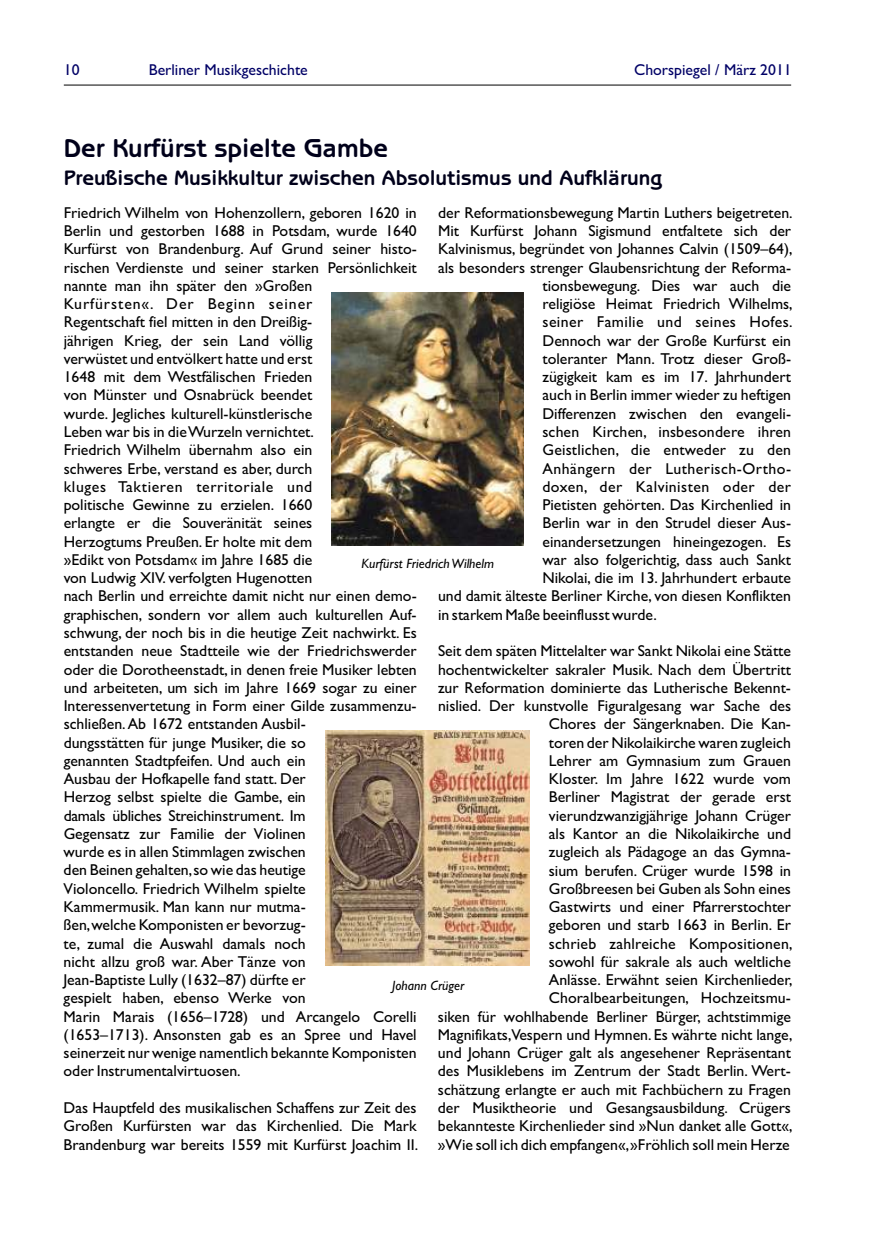
<style>
.page{position:relative;width:872px;height:1242px;background:#fff}
.page>*{position:absolute;margin:0;border:0;box-sizing:border-box;transform-origin:0 0}
.t1{font:700 26.1px "Benguiat Gothic";color:#00001a}
.t2{font:700 21px "Benguiat Gothic";color:#00001a}
.t3{font:15.75px/18.3px "Gill Sans";color:#000}
.t4{font:15.75px "Gill Sans";letter-spacing:.03em;color:#000}
.t5{font:15.75px "Gill Sans";color:#006}
.t6{font:15.75px "Gill Sans";letter-spacing:.04em;color:#000}
.t7{font:15.75px "Gill Sans";letter-spacing:.025em;color:#000}
.t8{font:15.75px "Gill Sans";letter-spacing:.06em;color:#000}
.t9{font:italic 13.5px "Gill Sans";color:#000}
</style>
<div class="page">
<hr style="left:64px;top:85px;width:727px;height:1px;background:#000">
<img style="left:332px;top:293px;width:191px;height:253px">
<img style="left:325px;top:730px;width:204px;height:235px">
<p class="t5" style="left:64px;top:64px;width:17px">10</p>
<p class="t5" style="left:149px;top:64px;width:160px">Berliner Musikgeschichte</p>
<p class="t5" style="left:634px;top:64px;width:159px">Chorspiegel / März 2011</p>
<h1 class="t1" style="left:64px;top:133px;width:326px">Der Kurfürst spielte Gambe</h1>
<h2 class="t2" style="left:64px;top:166px;width:600px">Preußische Musikkultur zwischen Absolutismus und Aufklärung</h2>
<p class="t3" style="left:64px;top:205px;width:354px">Friedrich Wilhelm von Hohenzollern, geboren 1620 in</p>
<p class="t3" style="left:438px;top:205px;width:356px">der Reformationsbewegung Martin Luthers beigetreten.</p>
<p class="t3" style="left:64px;top:223px;width:354px">Berlin und gestorben 1688 in Potsdam, wurde 1640</p>
<p class="t3" style="left:438px;top:223px;width:354px">Mit Kurfürst Johann Sigismund entfaltete sich der</p>
<p class="t3" style="left:64px;top:241px;width:354px">Kurfürst von Brandenburg. Auf Grund seiner histo-</p>
<p class="t3" style="left:438px;top:241px;width:356px">Kalvinismus, begründet von Johannes Calvin (1509–64),</p>
<p class="t3" style="left:64px;top:260px;width:354px">rischen Verdienste und seiner starken Persönlichkeit</p>
<p class="t3" style="left:438px;top:260px;width:354px">als besonders strenger Glaubensrichtung der Reforma-</p>
<p class="t3" style="left:64px;top:278px;width:250px">nannte man ihn später den »Großen</p>
<p class="t3" style="left:542px;top:278px;width:250px">tionsbewegung. Dies war auch die</p>
<p class="t8" style="left:64px;top:298px;width:250px">Kurfürsten«. Der Beginn seiner</p>
<p class="t3" style="left:542px;top:296px;width:252px">religiöse Heimat Friedrich Wilhelms,</p>
<p class="t3" style="left:64px;top:314px;width:250px">Regentschaft fiel mitten in den Dreißig-</p>
<p class="t7" style="left:542px;top:316px;width:252px">seiner Familie und seines Hofes.</p>
<p class="t3" style="left:64px;top:333px;width:250px">jährigen Krieg, der sein Land völlig</p>
<p class="t3" style="left:542px;top:333px;width:250px">Dennoch war der Große Kurfürst ein</p>
<p class="t3" style="left:64px;top:351px;width:250px">verwüstet und entvölkert hatte und erst</p>
<p class="t3" style="left:542px;top:351px;width:250px">toleranter Mann. Trotz dieser Groß-</p>
<p class="t3" style="left:64px;top:369px;width:250px">1648 mit dem Westfälischen Frieden</p>
<p class="t3" style="left:542px;top:369px;width:250px">zügigkeit kam es im 17. Jahrhundert</p>
<p class="t3" style="left:64px;top:388px;width:250px">von Münster und Osnabrück beendet</p>
<p class="t3" style="left:542px;top:388px;width:250px">auch in Berlin immer wieder zu heftigen</p>
<p class="t3" style="left:64px;top:406px;width:250px">wurde. Jegliches kulturell-künstlerische</p>
<p class="t3" style="left:542px;top:406px;width:250px">Differenzen zwischen den evangeli-</p>
<p class="t3" style="left:64px;top:424px;width:252px">Leben war bis in die Wurzeln vernichtet.</p>
<p class="t3" style="left:542px;top:424px;width:250px">schen Kirchen, insbesondere ihren</p>
<p class="t3" style="left:64px;top:442px;width:250px">Friedrich Wilhelm übernahm also ein</p>
<p class="t3" style="left:542px;top:442px;width:250px">Geistlichen, die entweder zu den</p>
<p class="t3" style="left:64px;top:461px;width:250px">schweres Erbe, verstand es aber, durch</p>
<p class="t4" style="left:542px;top:463px;width:250px">Anhängern der Lutherisch-Ortho-</p>
<p class="t6" style="left:64px;top:481px;width:250px">kluges Taktieren territoriale und</p>
<p class="t4" style="left:542px;top:481px;width:250px">doxen, der Kalvinisten oder der</p>
<p class="t3" style="left:64px;top:497px;width:250px">politische Gewinne zu erzielen. 1660</p>
<p class="t3" style="left:542px;top:497px;width:250px">Pietisten gehörten. Das Kirchenlied in</p>
<p class="t3" style="left:64px;top:515px;width:250px">erlangte er die Souveränität seines</p>
<p class="t3" style="left:542px;top:515px;width:250px">Berlin war in den Strudel dieser Aus-</p>
<p class="t3" style="left:64px;top:534px;width:250px">Herzogtums Preußen. Er holte mit dem</p>
<p class="t3" style="left:542px;top:534px;width:250px">einandersetzungen hineingezogen. Es</p>
<p class="t3" style="left:64px;top:552px;width:250px">»Edikt von Potsdam« im Jahre 1685 die</p>
<p class="t3" style="left:542px;top:552px;width:250px">war also folgerichtig, dass auch Sankt</p>
<p class="t3" style="left:64px;top:570px;width:250px">von Ludwig XIV. verfolgten Hugenotten</p>
<p class="t3" style="left:542px;top:570px;width:250px">Nikolai, die im 13. Jahrhundert erbaute</p>
<p class="t3" style="left:64px;top:588px;width:354px">nach Berlin und erreichte damit nicht nur einen demo-</p>
<p class="t3" style="left:438px;top:588px;width:354px">und damit älteste Berliner Kirche, von diesen Konflikten</p>
<p class="t3" style="left:64px;top:607px;width:354px">graphischen, sondern vor allem auch kulturellen Auf-</p>
<p class="t3" style="left:438px;top:607px;width:220px">in starkem Maße beeinflusst wurde.</p>
<p class="t3" style="left:64px;top:625px;width:354px">schwung, der noch bis in die heutige Zeit nachwirkt. Es entstanden neue Stadtteile wie der Friedrichswerder</p>
<p class="t9" style="left:361px;top:559px;width:134px">Kurfürst Friedrich Wilhelm</p>
<p class="t3" style="left:438px;top:643px;width:354px">Seit dem späten Mittelalter war Sankt Nikolai eine Stätte</p>
<p class="t3" style="left:64px;top:661px;width:354px">oder die Dorotheenstadt, in denen freie Musiker lebten</p>
<p class="t3" style="left:438px;top:662px;width:354px">hochentwickelter sakraler Musik. Nach dem Übertritt</p>
<p class="t3" style="left:64px;top:680px;width:354px">und arbeiteten, um sich im Jahre 1669 sogar zu einer</p>
<p class="t3" style="left:438px;top:680px;width:354px">zur Reformation dominierte das Lutherische Bekennt-</p>
<p class="t3" style="left:64px;top:698px;width:354px">Interessenvertetung in Form einer Gilde zusammenzu-</p>
<p class="t3" style="left:438px;top:698px;width:354px">nislied. Der kunstvolle Figuralgesang war Sache des</p>
<p class="t3" style="left:64px;top:716px;width:244px">schließen.Ab 1672 entstanden Ausbil-</p>
<p class="t3" style="left:549px;top:716px;width:244px">Chores der Sängerknaben. Die Kan-</p>
<p class="t3" style="left:64px;top:735px;width:244px">dungsstätten für junge Musiker, die so</p>
<p class="t3" style="left:549px;top:735px;width:244px">toren der Nikolaikirche waren zugleich</p>
<p class="t3" style="left:64px;top:753px;width:244px">genannten Stadtpfeifen. Und auch ein</p>
<p class="t3" style="left:549px;top:753px;width:244px">Lehrer am Gymnasium zum Grauen</p>
<p class="t3" style="left:64px;top:771px;width:244px">Ausbau der Hofkapelle fand statt. Der</p>
<p class="t3" style="left:549px;top:771px;width:244px">Kloster. Im Jahre 1622 wurde vom</p>
<p class="t3" style="left:64px;top:789px;width:244px">Herzog selbst spielte die Gambe, ein</p>
<p class="t3" style="left:549px;top:789px;width:244px">Berliner Magistrat der gerade erst</p>
<p class="t3" style="left:64px;top:808px;width:244px">damals übliches Streichinstrument. Im</p>
<p class="t3" style="left:549px;top:808px;width:244px">vierundzwanzigjährige Johann Crüger</p>
<p class="t3" style="left:64px;top:826px;width:244px">Gegensatz zur Familie der Violinen</p>
<p class="t3" style="left:549px;top:826px;width:244px">als Kantor an die Nikolaikirche und</p>
<p class="t3" style="left:64px;top:844px;width:244px">wurde es in allen Stimmlagen zwischen</p>
<p class="t3" style="left:549px;top:844px;width:244px">zugleich als Pädagoge an das Gymna-</p>
<p class="t3" style="left:64px;top:862px;width:244px">den Beinen gehalten,so wie das heutige</p>
<p class="t3" style="left:549px;top:862px;width:244px">sium berufen. Crüger wurde 1598 in</p>
<p class="t3" style="left:64px;top:881px;width:244px">Violoncello. Friedrich Wilhelm spielte</p>
<p class="t3" style="left:549px;top:881px;width:244px">Großbreesen bei Guben als Sohn eines</p>
<p class="t3" style="left:64px;top:899px;width:244px">Kammermusik. Man kann nur mutma-</p>
<p class="t3" style="left:549px;top:899px;width:244px">Gastwirts und einer Pfarrerstochter</p>
<p class="t3" style="left:64px;top:917px;width:244px">ßen,welche Komponisten er bevorzug-</p>
<p class="t3" style="left:549px;top:917px;width:244px">geboren und starb 1663 in Berlin. Er</p>
<p class="t3" style="left:64px;top:935px;width:244px">te, zumal die Auswahl damals noch</p>
<p class="t3" style="left:549px;top:935px;width:245px">schrieb zahlreiche Kompositionen,</p>
<p class="t3" style="left:64px;top:954px;width:244px">nicht allzu groß war. Aber Tänze von</p>
<p class="t3" style="left:549px;top:954px;width:244px">sowohl für sakrale als auch weltliche</p>
<p class="t3" style="left:64px;top:972px;width:244px">Jean-Baptiste Lully (1632–87) dürfte er</p>
<p class="t3" style="left:549px;top:972px;width:245px">Anlässe. Erwähnt seien Kirchenlieder,</p>
<p class="t3" style="left:64px;top:990px;width:244px">gespielt haben, ebenso Werke von</p>
<p class="t3" style="left:549px;top:990px;width:244px">Choralbearbeitungen, Hochzeitsmu-</p>
<p class="t3" style="left:64px;top:1009px;width:354px">Marin Marais (1656–1728) und Arcangelo Corelli</p>
<p class="t3" style="left:438px;top:1009px;width:354px">siken für wohlhabende Berliner Bürger, achtstimmige</p>
<p class="t3" style="left:64px;top:1027px;width:354px">(1653–1713). Ansonsten gab es an Spree und Havel</p>
<p class="t3" style="left:438px;top:1027px;width:356px">Magnifikats,Vespern und Hymnen. Es währte nicht lange,</p>
<p class="t3" style="left:64px;top:1045px;width:354px">seinerzeit nur wenige namentlich bekannte Komponisten</p>
<p class="t3" style="left:438px;top:1045px;width:354px">und Johann Crüger galt als angesehener Repräsentant</p>
<p class="t3" style="left:64px;top:1063px;width:178px">oder Instrumentalvirtuosen.</p>
<p class="t3" style="left:438px;top:1063px;width:354px">des Musiklebens im Zentrum der Stadt Berlin. Wert&shy;schätzung erlangte er auch mit Fachbüchern zu Fragen</p>
<p class="t3" style="left:64px;top:1100px;width:354px">Das Hauptfeld des musikalischen Schaffens zur Zeit des</p>
<p class="t3" style="left:438px;top:1100px;width:354px">der Musiktheorie und Gesangsausbildung. Crügers</p>
<p class="t3" style="left:64px;top:1118px;width:354px">Großen Kurfürsten war das Kirchenlied. Die Mark</p>
<p class="t3" style="left:438px;top:1118px;width:356px">bekannteste Kirchenlieder sind »Nun danket alle Gott«,</p>
<p class="t3" style="left:64px;top:1136px;width:356px">Brandenburg war bereits 1559 mit Kurfürst Joachim II.</p>
<p class="t3" style="left:438px;top:1136px;width:353px">»Wie soll ich dich empfangen«,»Fröhlich soll mein Herze</p>
<p class="t9" style="left:392px;top:981px;width:74px">Johann Crüger</p>
</div>
